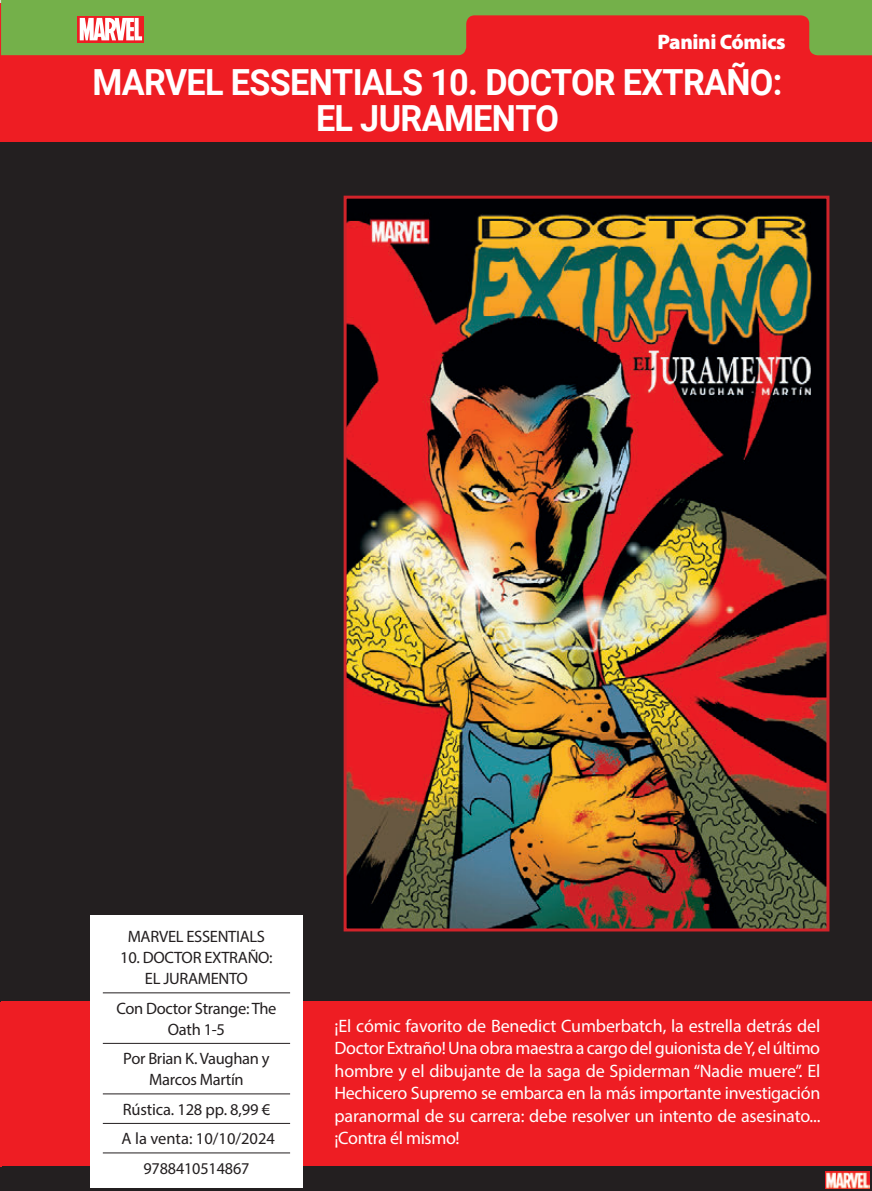
<style>
.page{position:relative;width:872px;height:1191px;background:#fff}
.page>*{position:absolute;margin:0;border:0;box-sizing:border-box;transform-origin:0 0}
.t1{font:700 36px/35.5px "Roboto";letter-spacing:-.02em;color:#fff;text-align:center;scale:.95 1}
.t2{font:900 21px "Myriad Pro";letter-spacing:-.02em;color:#fff}
.t3{font:18px/22.5px "Myriad Pro";letter-spacing:-.01em;color:#fff;text-align:justify}
.t4{font:16.5px/21px "Myriad Pro";letter-spacing:-.02em;color:#231f20;text-align:center}
</style>
<div class="page">
<div style="left:0;top:133px;width:872px;height:1058px;background:#231f20"></div>
<hr style="left:0;top:3px;width:1px;height:138px;background:#ee1d23">
<hr style="left:0;top:1002px;width:1px;height:164px;background:#ee1d23">
<img style="left:347px;top:200px;width:478px;height:727px">
<div style="left:343px;top:196px;width:486px;height:735px;border:3px solid #d1232a"></div>
<div style="left:1px;top:3px;width:871px;height:138px;background:#ee1d23"></div>
<svg style="left:1px;top:0;width:871px;height:56px;fill:#74b04a"></svg>
<div style="left:1px;top:1001px;width:871px;height:165px;background:#ee1d23"></div>
<div style="left:90px;top:915px;width:213px;height:273px;background:#fff"></div>
<hr style="left:103px;top:992px;width:187px;height:1px;background:#231f20">
<hr style="left:103px;top:1043px;width:187px;height:1px;background:#231f20">
<hr style="left:103px;top:1093px;width:187px;height:1px;background:#231f20">
<hr style="left:103px;top:1123px;width:187px;height:1px;background:#231f20">
<hr style="left:103px;top:1152px;width:187px;height:1px;background:#231f20">
<svg style="left:78px;top:16px;width:66px;height:27px"></svg>
<svg style="left:80px;top:18px;width:62px;height:22px"></svg>
<img style="left:825px;top:1171px;width:45px;height:18px">
<p class="t2" style="left:657px;top:28px;width:130px">Panini Cómics</p>
<h1 class="t1" style="left:92px;top:63px;width:728px">MARVEL ESSENTIALS 10. DOCTOR EXTRAÑO:<br>EL JURAMENTO</h1>
<h1 class="t1" style="left:78px;top:84px;width:754px">IMPERIO – EL DÍA DESPUÉS: LOS VENGADORES</h1>
<p class="t4" style="left:128px;top:926px;width:139px">MARVEL ESSENTIALS</p>
<p class="t4" style="left:120px;top:947px;width:154px">10. DOCTOR EXTRAÑO:<br>EL JURAMENTO</p>
<p class="t4" style="left:116px;top:997px;width:162px">Con Doctor Strange: The<br>Oath 1-5</p>
<p class="t4" style="left:123px;top:1048px;width:148px">Por Brian K. Vaughan y<br>Marcos Martín</p>
<p class="t4" style="left:121px;top:1094px;width:155px;line-height:29.5px">Rústica. 128 pp. 8,99 €<br>A la venta: 10/10/2024<br>9788410514867</p>
<p class="t3" style="left:334px;top:1014px;width:487px">¡El cómic favorito de Benedict Cumberbatch, la estrella detrás del Doctor Extraño! Una obra maestra a cargo del guionista de Y, el último hombre y el dibujante de la saga de Spiderman “Nadie muere”. El Hechicero Supremo se embarca en la más importante investigación paranormal de su carrera: debe resolver un intento de asesinato... ¡Contra él mismo!</p>
</div>
